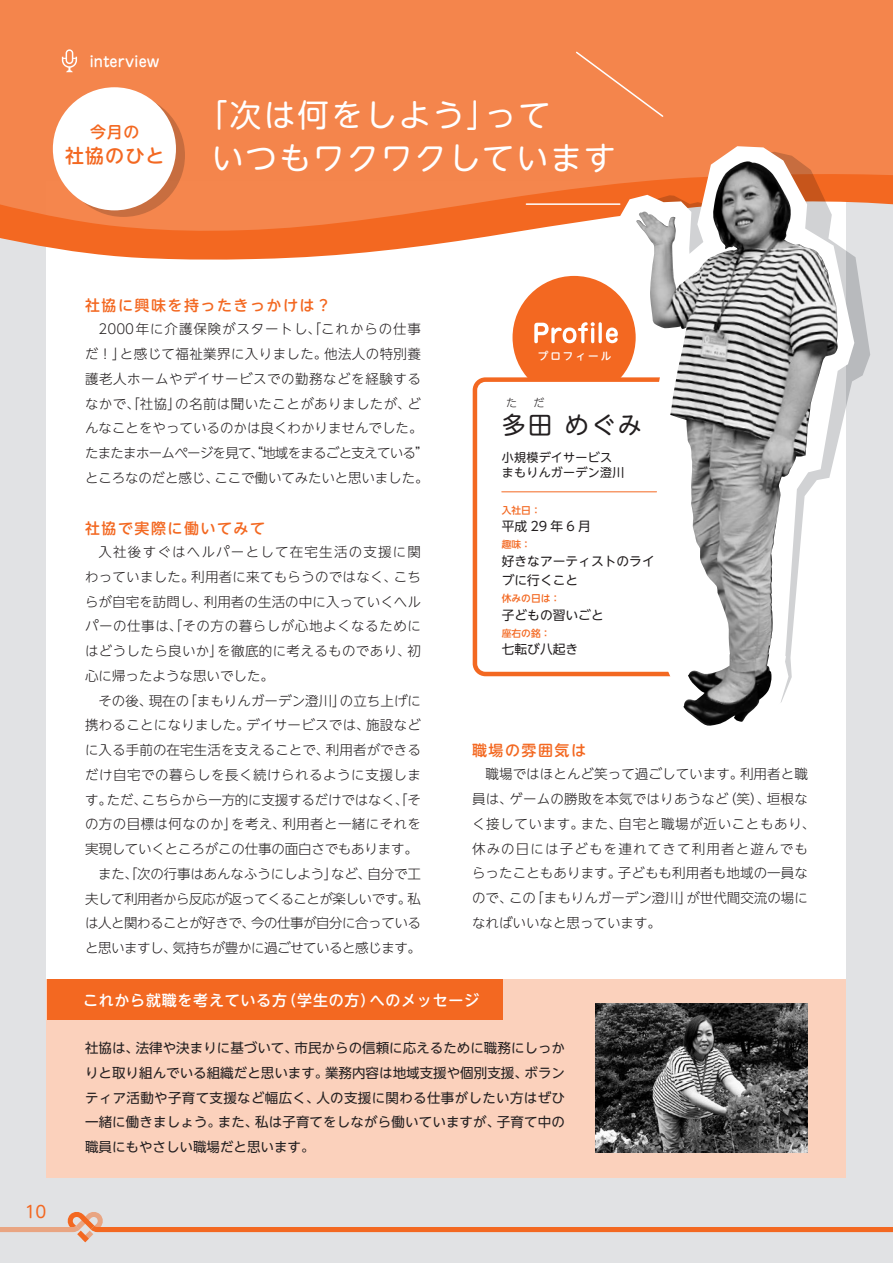
<style>
.page{position:relative;width:893px;height:1263px;background:#e1e2e4}
.page>*{position:absolute;margin:0;border:0;box-sizing:border-box;transform-origin:0 0}
.t1{font:31.5px/42.9px "UD Shin M Go Pro";letter-spacing:.075em;color:#fff}
.t2{font:24px "UD Shin M Go Pro";color:#231f20}
.t3{font:500 19.05px "UD Shin M Go Pro";letter-spacing:.05em;color:#f36821}
.t4{font:16.5px "UD Shin M Go Pro";color:#f36821}
.t5{font:500 15.9px "UD Shin M Go Pro";color:#f36821}
.t6{font:500 15px "UD Shin M Go Pro";letter-spacing:.1em;color:#f36821}
.t7{font:500 15px "UD Shin M Go Pro";letter-spacing:.05em;color:#fff}
.t8{font:500 14.55px "Jun 34 Pro";color:#fff}
.t9{font:300 13.5px/24.8px "UD Shin Go NT Pro";letter-spacing:.005em;color:#231f20}
.t10{font:300 13.5px/24.8px "UD Shin Go NT Pro";letter-spacing:.03em;color:#231f20}
.t11{font:13.5px/24.8px "UD Shin Go NT Pro";letter-spacing:.01em;color:#231f20;text-align:justify}
.t12{font:12.75px/19.5px "UD Shin Go NT Pro";color:#231f20}
.t13{font:12.75px "UD Shin Go NT Pro";letter-spacing:.25em;color:#231f20}
.t14{font:12px/15px "UD Shin M Go Pro";letter-spacing:.025em;color:#231f20}
.t15{font:300 11.1px "UD Shin M Go Pro";color:#231f20}
.t16{font:500 10.5px "UD Shin M Go Pro";letter-spacing:.2em;color:#fff}
.t17{font:500 9.75px "UD Shin Go NT Pro";color:#f36821}
</style>
<div class="page">
<div style="left:47px;top:182px;width:799px;height:818px;background:#fff"></div>
<div style="left:0;top:0;width:893px;height:162px;background:#f4854c"></div>
<svg style="left:0;top:162px;width:893px;height:98px;fill:#f4854c"></svg>
<div style="left:47px;top:979px;width:799px;height:199px;background:#fbd1bc"></div>
<svg style="left:0;top:1212px;width:893px;height:30px"></svg>
<img style="left:595px;top:1004px;width:213px;height:148px">
<div style="left:47px;top:979px;width:455px;height:40px;background:#f36821"></div>
<svg style="left:62px;top:49px;width:15px;height:23px"></svg>
<svg style="left:62px;top:94px;width:123px;height:123px"></svg>
<div style="left:53px;top:87px;width:123px;height:123px;background:#fff;border-radius:50%"></div>
<div style="left:574px;top:50px;width:91px;height:68px;background:#f4854c"></div>
<hr style="left:526px;top:203px;width:94px;height:2px;background:#fff">
<div style="left:512px;top:276px;width:124px;height:123px;background:#f36821;border-radius:50%"></div>
<hr style="left:599px;top:322px;width:3px;height:21px;background:#fff;border-radius:2px">
<svg style="left:606px;top:327px;width:12px;height:16px"></svg>
<svg style="left:534px;top:322px;width:61px;height:21px"></svg>
<svg style="left:473px;top:377px;width:147px;height:299px"></svg>
<hr style="left:502px;top:491px;width:154px;height:1px;background:#f36821">
<svg style="left:854px;top:152px;width:16px;height:228px"></svg>
<svg style="left:620px;top:146px;width:234px;height:580px"></svg>
<img style="left:636px;top:162px;width:106px;height:531px">
<p class="t8" style="left:89px;top:50px;width:72px">interview</p>
<p class="t5" style="left:90px;top:119px;width:51px">今月の</p>
<h3 class="t3" style="left:65px;top:140px;width:101px">社協のひと</h3>
<h1 class="t1" style="left:212px;top:92px;width:405px;text-indent:-16px">「次は何をしよう」って<br>いつもワクワクしています</h1>
<p class="t4" style="left:25px;top:1199px;width:23px">10</p>
<p class="t6" style="left:85px;top:293px;width:248px">社協に興味を持ったきっかけは？</p>
<p class="t10" style="left:85px;top:316px;width:345px">　2000年に介護保険がスタートし、「これからの仕事だ！」と感じて福祉業界に入りました。他法人の特別養護老人ホームやデイサービスでの勤務などを経験するなかで、「社協」の名前は聞いたことがありましたが、どんなことをやっているのかは良くわかりませんでした。たまたまホームページを見て、“地域をまるごと支えている”ところなのだと感じ、ここで働いてみたいと思いました。</p>
<p class="t6" style="left:85px;top:516px;width:182px">社協で実際に働いてみて</p>
<p class="t9" style="left:85px;top:539px;width:338px">　入社後すぐはヘルパーとして在宅生活の支援に関わっていました。利用者に来てもらうのではなく、こちらが自宅を訪問し、利用者の生活の中に入っていくヘルパーの仕事は、「その方の暮らしが心地よくなるためにはどうしたら良いか」を徹底的に考えるものであり、初心に帰ったような思いでした。<br>　その後、現在の「まもりんガーデン澄川」の立ち上げに携わることになりました。デイサービスでは、施設などに入る手前の在宅生活を支えることで、利用者ができるだけ自宅での暮らしを長く続けられるように支援します。ただ、こちらから一方的に支援するだけではなく、「その方の目標は何なのか」を考え、利用者と一緒にそれを実現していくところがこの仕事の面白さでもあります。　また、「次の行事はあんなふうにしよう」など、自分で工夫して利用者から反応が返ってくることが楽しいです。私は人と関わることが好きで、今の仕事が自分に合っていると思いますし、気持ちが豊かに過ごせていると感じます。</p>
<p class="t16" style="left:538px;top:347px;width:75px">プロフィール</p>
<p class="t15" style="left:506px;top:394px;width:13px">た</p>
<p class="t15" style="left:533px;top:394px;width:13px">だ</p>
<h2 class="t2" style="left:502px;top:405px;width:141px">多田 めぐみ</h2>
<p class="t14" style="left:502px;top:449px;width:124px">小規模デイサービスまもりんガーデン澄川</p>
<p class="t17" style="left:502px;top:502px;width:40px">入社日：</p>
<p class="t13" style="left:502px;top:516px;width:90px">平成29年6月</p>
<p class="t17" style="left:502px;top:536px;width:31px">趣味：</p>
<p class="t12" style="left:502px;top:551px;width:154px">好きなアーティストのライブに行くこと</p>
<p class="t17" style="left:502px;top:590px;width:60px">休みの日は：</p>
<p class="t12" style="left:502px;top:605px;width:103px">子どもの習いごと</p>
<p class="t17" style="left:502px;top:625px;width:50px">座右の銘：</p>
<p class="t12" style="left:502px;top:639px;width:78px">七転び八起き</p>
<p class="t6" style="left:472px;top:738px;width:115px">職場の雰囲気は</p>
<p class="t9" style="left:472px;top:761px;width:345px">　職場ではほとんど笑って過ごしています。利用者と職員は、ゲームの勝敗を本気ではりあうなど（笑）、垣根なく接しています。また、自宅と職場が近いこともあり、休みの日には子どもを連れてきて利用者と遊んでもらったこともあります。子どもも利用者も地域の一員なので、この「まもりんガーデン澄川」が世代間交流の場になればいいなと思っています。</p>
<p class="t7" style="left:83px;top:988px;width:398px">これから就職を考えている方（学生の方）へのメッセージ</p>
<p class="t11" style="left:85px;top:1035px;width:482px">社協は、法律や決まりに基づいて、市民からの信頼に応えるために職務にしっかりと取り組んでいる組織だと思います。業務内容は地域支援や個別支援、ボランティア活動や子育て支援など幅広く、人の支援に関わる仕事がしたい方はぜひ一緒に働きましょう。また、私は子育てをしながら働いていますが、子育て中の職員にもやさしい職場だと思います。</p>
</div>
